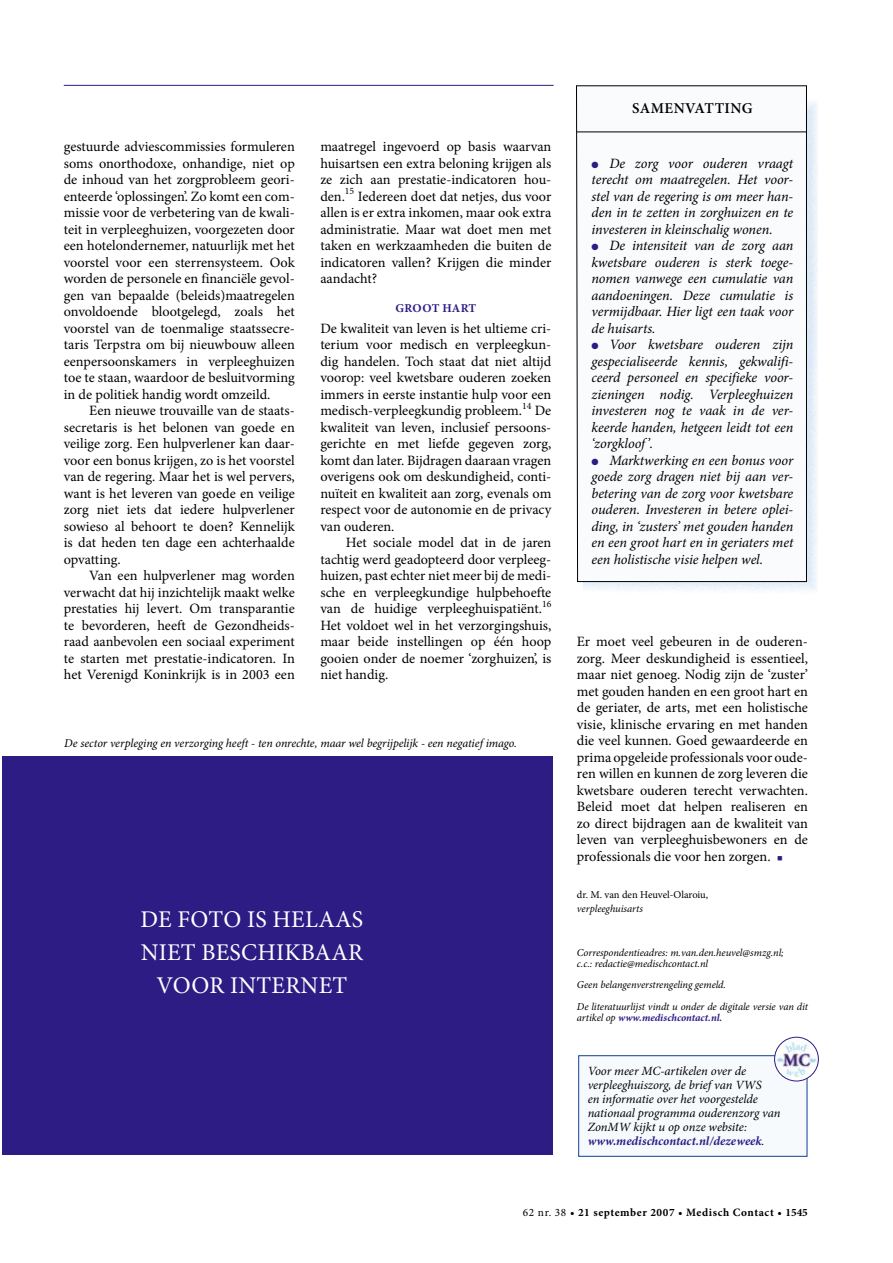
<style>
.page{position:relative;width:893px;height:1263px;background:#fff}
.page>*{position:absolute;margin:0;border:0;box-sizing:border-box;transform-origin:0 0}
.t1{font:24px/33px "Minion Pro";letter-spacing:.01em;color:#fff;text-align:center}
.t2{font:600 15px "Minion Pro";letter-spacing:.03em;color:#000}
.t3{font:14.25px/16.5px "Minion Pro";letter-spacing:-.005em;color:#000;text-align:justify}
.t4{font:italic 14.25px/16.5px "Minion Pro";letter-spacing:-.005em;color:#000;text-align:justify}
.t5{font:italic 12.6px/14px "Minion Pro";letter-spacing:-.005em;color:#000}
.t6{font:italic 12px "Minion Pro";letter-spacing:-.005em;color:#000}
.t7{font:700 12px "Minion Pro";letter-spacing:.015em;color:#2e1c85}
.t8{font:700 11.25px "Minion Pro";letter-spacing:.05em;color:#000}
.t9{font:italic 10.5px/10.9px "Minion Pro";letter-spacing:-.005em;color:#000}
.t10{font:italic 700 10.5px "Minion Pro";letter-spacing:-.005em;color:#2e1c85}
.t11{font:10.5px "Minion Pro";color:#000}
.s1{color:#2e1c85}
.s2{font-weight:400;color:#000}
.s3{font-weight:700;color:#2e1c85}
.s4{font-weight:400}
</style>
<div class="page">
<svg style="left:576px;top:85px;width:231px;height:497px"></svg>
<hr style="left:577px;top:132px;width:230px;height:1px;background:#000">
<hr style="left:64px;top:85px;width:490px;height:1px;background:#2e1c85">
<div style="left:579px;top:1056px;width:228px;height:100px;background:#f7fafd"></div>
<div style="left:578px;top:1055px;width:229px;height:102px;border:1px solid #0e4096"></div>
<img style="left:775px;top:1039px;width:42px;height:39px">
<div style="left:774px;top:1037px;width:45px;height:44px;border:1px solid #2e1c85;border-radius:50%"></div>
<div style="left:2px;top:756px;width:551px;height:398px;background:#2e1c85"></div>
<p class="t3" style="left:64px;top:138px;width:233px">gestuurde adviescommissies formuleren soms onorthodoxe, onhandige, niet op de inhoud van het zorgprobleem geori&shy;ënteerde ‘oplossingen’. Zo komt een com&shy;missie voor de verbetering van de kwali&shy;teit in verpleeghuizen, voorgezeten door een hotelondernemer, natuurlijk met het voorstel voor een sterrensysteem. Ook worden de personele en financiële gevol&shy;gen van bepaalde (beleids)maatregelen onvoldoende blootgelegd, zoals het voorstel van de toenmalige staatssecre&shy;taris Terpstra om bij nieuwbouw alleen eenpersoonskamers in verpleeghuizen toe te staan, waardoor de besluitvorming in de politiek handig wordt omzeild.</p>
<p class="t3" style="left:64px;top:402px;width:233px;text-indent:26px">Een nieuwe trouvaille van de staats&shy;secretaris is het belonen van goede en veilige zorg. Een hulpverlener kan daar&shy;voor een bonus krijgen, zo is het voorstel van de regering. Maar het is wel pervers, want is het leveren van goede en veilige zorg niet iets dat iedere hulpverlener sowieso al behoort te doen? Kennelijk is dat heden ten dage een achterhaalde opvatting.</p>
<p class="t3" style="left:64px;top:567px;width:233px;text-indent:26px">Van een hulpverlener mag worden verwacht dat hij inzichtelijk maakt welke prestaties hij levert. Om transparantie te bevorderen, heeft de Gezondheids&shy;raad aanbevolen een sociaal experiment te starten met prestatie-indicatoren. In het Verenigd Koninkrijk is in 2003 een</p>
<p class="t3" style="left:320px;top:138px;width:233px">maatregel ingevoerd op basis waarvan huisartsen een extra beloning krijgen als ze zich aan prestatie-indicatoren hou&shy;den.<sup>15</sup> Iedereen doet dat netjes, dus voor allen is er extra inkomen, maar ook extra administratie. Maar wat doet men met taken en werkzaamheden die buiten de indicatoren vallen? Krijgen die minder aandacht?</p>
<p class="t7" style="left:395px;top:299px;width:82px">Groot hart</p>
<p class="t3" style="left:320px;top:320px;width:233px">De kwaliteit van leven is het ultieme cri&shy;terium voor medisch en verpleegkun&shy;dig handelen. Toch staat dat niet altijd voorop: veel kwetsbare ouderen zoeken immers in eerste instantie hulp voor een medisch-verpleegkundig probleem.<sup>14</sup> De kwaliteit van leven, inclusief persoons&shy;gerichte en met liefde gegeven zorg, komt dan later. Bijdragen daaraan vragen overigens ook om deskundigheid, conti&shy;nuïteit en kwaliteit aan zorg, evenals om respect voor de autonomie en de privacy van ouderen.</p>
<p class="t3" style="left:320px;top:534px;width:233px;text-indent:26px">Het sociale model dat in de jaren tachtig werd geadopteerd door verpleeg&shy;huizen, past echter niet meer bij de medi&shy;sche en verpleegkundige hulpbehoefte van de huidige verpleeghuispatiënt.<sup>16<br></sup>Het voldoet wel in het verzorgingshuis, maar beide instellingen op één hoop gooien onder de noemer ‘zorghuizen’, is niet handig.</p>
<p class="t6" style="left:64px;top:734px;width:454px">De sector verpleging en verzorging heeft - ten onrechte, maar wel begrijpelijk - een negatief imago.</p>
<h1 class="t1" style="left:141px;top:902px;width:224px">De foto is helaas niet beschikbaar voor internet</h1>
<p class="t2" style="left:632px;top:99px;width:122px">SAMENVATTING</p>
<p class="t4" style="left:591px;top:155px;width:203px"><span class="s1">●</span> De zorg voor ouderen vraagt terecht om maatregelen. Het voor&shy;stel van de regering is om meer han&shy;den in te zetten in zorghuizen en te investeren in kleinschalig wonen.</p>
<p class="t4" style="left:591px;top:237px;width:203px"><span class="s1">●</span> De intensiteit van de zorg aan kwetsbare ouderen is sterk toege&shy;nomen vanwege een cumulatie van aandoeningen. Deze cumulatie is vermijdbaar. Hier ligt een taak voor de huisarts.</p>
<p class="t4" style="left:591px;top:336px;width:203px"><span class="s1">●</span> Voor kwetsbare ouderen zijn gespecialiseerde kennis, gekwalifi&shy;ceerd personeel en specifieke voor&shy;zieningen nodig. Verpleeghuizen investeren nog te vaak in de ver&shy;keerde handen, hetgeen leidt tot een ‘zorgkloof’.</p>
<p class="t4" style="left:591px;top:452px;width:203px"><span class="s1">●</span> Marktwerking en een bonus voor goede zorg dragen niet bij aan ver&shy;betering van de zorg voor kwetsbare ouderen. Investeren in betere oplei&shy;ding, in ‘zusters’ met gouden handen en een groot hart en in geriaters met een holistische visie helpen wel.</p>
<p class="t3" style="left:577px;top:633px;width:233px">Er moet veel gebeuren in de ouderen&shy;zorg. Meer deskundigheid is essentieel, maar niet genoeg. Nodig zijn de ‘zuster’ met gouden handen en een groot hart en de geriater, de arts, met een holistische visie, klinische ervaring en met handen die veel kunnen. Goed gewaardeerde en prima opgeleide professionals voor oude&shy;ren willen en kunnen de zorg leveren die kwetsbare ouderen terecht verwachten.<br>Beleid moet dat helpen realiseren en zo direct bijdragen aan de kwaliteit van leven van verpleeghuis-bewoners en de professionals die voor hen zorgen. <span class="s1">■</span></p>
<p class="t11" style="left:577px;top:888px;width:133px">dr. M. van den Heuvel-Olaroiu,</p>
<p class="t9" style="left:577px;top:903px;width:68px">verpleeghuisarts</p>
<p class="t9" style="left:577px;top:947px;width:208px">Correspondentieadres: m.van.den.heuvel@smzg.nl; c.c.: redactie@medischcontact.nl</p>
<p class="t9" style="left:577px;top:974px;width:233px;line-height:21.9px">Geen belangenverstrengeling gemeld.<br>De literatuurlijst vindt u onder de digitale versie van dit</p>
<p class="t10" style="left:577px;top:1010px;width:147px"><span class="s2">artikel op</span> www.medischcontact.nl.</p>
<p class="t5" style="left:588px;top:1064px;width:194px">Voor meer MC-artikelen over de verpleeghuiszorg, de brief van VWS<br>en informatie over het voorgestelde nationaal programma ouderenzorg van ZonMW kijkt u op onze website: <span class="s3">www.medischcontact.nl/dezeweek</span>.</p>
<p class="t8" style="left:523px;top:1204px;width:286px"><span class="s4">62 nr. 38</span> • 21 september 2007 • Medisch Contact • 1545</p>
</div>
